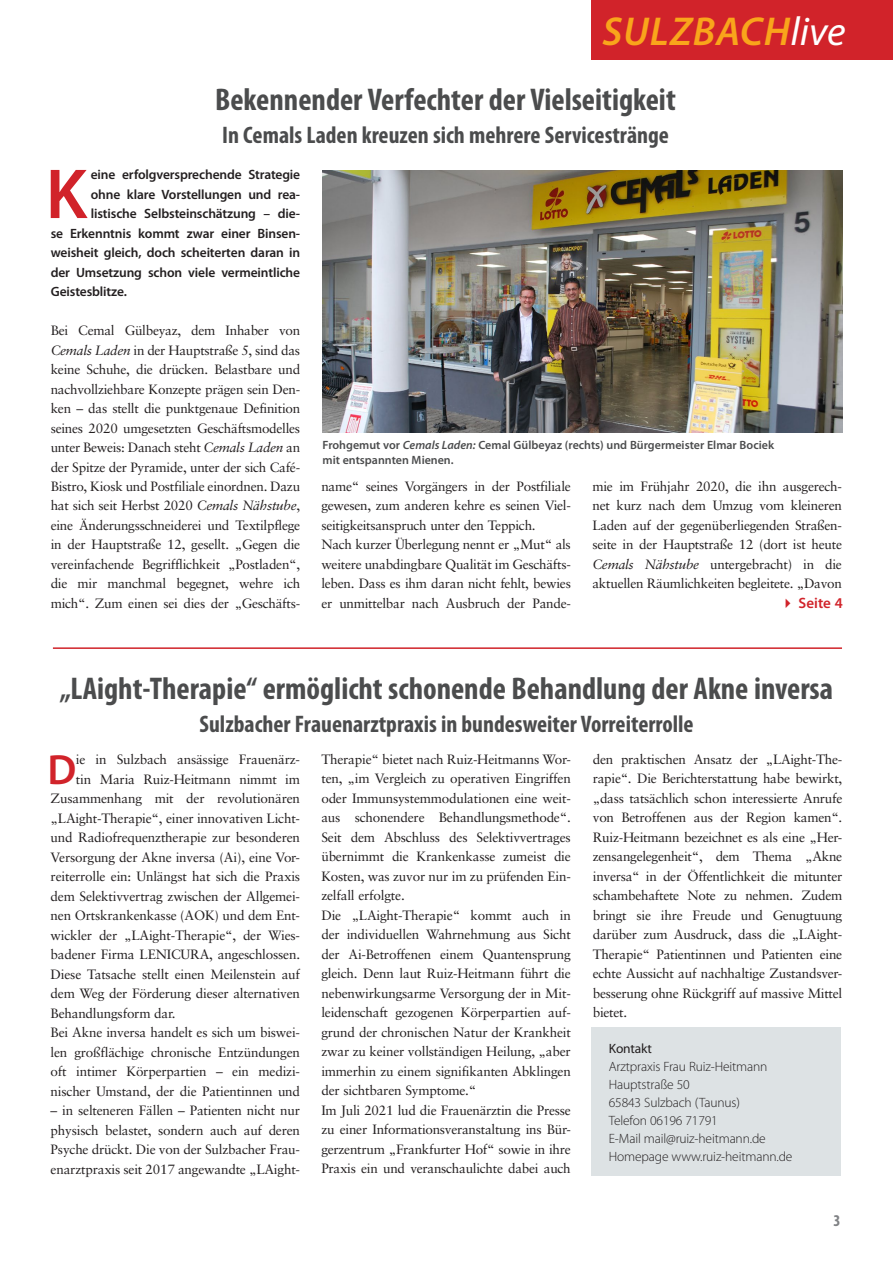
<style>
.page{position:relative;width:893px;height:1263px;background:#fff}
.page>*{position:absolute;margin:0;border:0;box-sizing:border-box;transform-origin:0 0}
.t1{font:600 71.4px "Myriad Pro";color:#d1232a}
.t2{font:600 42.45px "Myriad Pro";color:#d1232a}
.t3{font:italic 600 40.5px "Myriad Pro";letter-spacing:.02em;color:#f9a51b}
.t4{font:700 condensed 31.5px "Myriad Pro";color:#4b4c4d}
.t5{font:700 condensed 24px "Myriad Pro";color:#4b4c4d}
.t6{font:700 condensed 16.5px "Myriad Pro";color:#808285}
.t7{font:600 15px "Myriad Pro";color:#d1232a}
.t8{font:13.5px/19.5px "Sabon";letter-spacing:-.015em;color:#231f20;text-align:justify}
.t9{font:600 13.5px "Myriad Pro";letter-spacing:-.01em;color:#231f20}
.t10{font:300 13.5px/18px "Myriad Pro";letter-spacing:-.01em;color:#231f20}
.t11{font:13.5px "Myriad Pro";letter-spacing:-.01em;color:#231f20}
.t12{font:600 12px/15px "Myriad Pro";color:#4b4c4d}
.s1{font-weight:400;color:#fff}
.s2{font-style:italic}
</style>
<div class="page">
<div style="left:591px;top:0;width:302px;height:59px;background:#d1232a"></div>
<img style="left:322px;top:170px;width:520px;height:263px">
<div style="left:592px;top:1027px;width:249px;height:149px;background:#dde2e4"></div>
<hr style="left:53px;top:647px;width:789px;height:2px;background:#d1232a">
<h3 class="t3" style="left:603px;top:6px;width:244px">SULZBACH<span class="s1">live</span></h3>
<h3 class="t4" style="left:215px;top:82px;width:462px">Bekennender Verfechter der Vielseitigkeit</h3>
<h3 class="t5" style="left:222px;top:122px;width:448px">In Cemals Laden kreuzen sich mehrere Servicestränge</h3>
<h1 class="t1" style="left:46px;top:149px;width:43px">K</h1>
<p class="t9" style="left:91px;top:166px;width:211px">eine erfolgversprechende Strategie</p>
<p class="t9" style="left:91px;top:185px;width:211px">ohne klare Vorstellungen und rea-</p>
<p class="t9" style="left:91px;top:205px;width:211px">listische Selbsteinschätzung – die-</p>
<p class="t9" style="left:51px;top:224px;width:251px">se Erkenntnis kommt zwar einer Binsen-</p>
<p class="t9" style="left:51px;top:244px;width:251px">weisheit gleich, doch scheiterten daran in</p>
<p class="t9" style="left:51px;top:263px;width:251px">der Umsetzung schon viele vermeintliche</p>
<p class="t9" style="left:51px;top:283px;width:78px">Geistesblitze.</p>
<p class="t8" style="left:51px;top:320px;width:251px">Bei Cemal Gülbeyaz, dem Inhaber von <span class="s2">Cemals Laden</span> in der Hauptstraße 5, sind das keine Schuhe, die drücken. Belastbare und nachvollziehbare Konzepte prägen sein Den&shy;ken – das stellt die punktgenaue Definition seines 2020 umgesetzten Geschäftsmodelles unter Beweis: Danach steht <span class="s2">Cemals Laden</span> an der Spitze der Pyramide, unter der sich Café-Bistro, Kiosk und Postfiliale einordnen. Dazu hat sich seit Herbst 2020 <span class="s2">Cemals Nähstube</span>, eine Änderungsschneiderei und Textilpflege in der Hauptstraße 12, gesellt. „Gegen die vereinfachende Begrifflichkeit „Postladen“, die mir manchmal begegnet, wehre ich mich“. Zum einen sei dies der „Geschäfts-</p>
<p class="t12" style="left:322px;top:437px;width:453px">Frohgemut vor <span class="s2">Cemals Laden:</span> Cemal Gülbeyaz (rechts) und Bürgermeister Elmar Bociek mit entspannten Mienen.</p>
<p class="t8" style="left:321px;top:476px;width:251px;text-align:left">name“ seines Vorgängers in der Postfiliale gewesen, zum anderen kehre es seinen Viel&shy;seitigkeitsanspruch unter den Teppich.<br>Nach kurzer Überlegung nennt er „Mut“ als weitere unabdingbare Qualität im Geschäfts&shy;leben. Dass es ihm daran nicht fehlt, bewies er unmittelbar nach Ausbruch der Pande-</p>
<p class="t8" style="left:592px;top:476px;width:251px">mie im Frühjahr 2020, die ihn ausgerech&shy;net kurz nach dem Umzug vom kleineren Laden auf der gegenüberliegenden Straßen&shy;seite in der Hauptstraße 12 (dort ist heute <span class="s2">Cemals Nähstube</span> untergebracht) in die aktuellen Räumlichkeiten begleitete. „Davon</p>
<p class="t7" style="left:780px;top:593px;width:64px">✔ Seite 4</p>
<h3 class="t4" style="left:60px;top:671px;width:775px">„LAight-Therapie“ ermöglicht schonende Behandlung der Akne inversa</h3>
<h3 class="t5" style="left:199px;top:711px;width:496px">Sulzbacher Frauenarztpraxis in bundesweiter Vorreiterrolle</h3>
<h2 class="t2" style="left:48px;top:742px;width:30px">D</h2>
<p class="t8" style="left:76px;top:749px;width:226px">ie in Sulzbach ansässige Frauenärz-</p>
<p class="t8" style="left:76px;top:769px;width:226px">tin Maria Ruiz-Heitmann nimmt im</p>
<p class="t8" style="left:51px;top:788px;width:251px">Zusammenhang mit der revolutionären</p>
<p class="t8" style="left:51px;top:808px;width:251px">„LAight-Therapie“, einer innovativen Licht-</p>
<p class="t8" style="left:51px;top:827px;width:251px">und Radiofrequenztherapie zur besonderen</p>
<p class="t8" style="left:51px;top:847px;width:251px">Versorgung der Akne inversa (Ai), eine Vor-</p>
<p class="t8" style="left:51px;top:866px;width:251px">reiterrolle ein: Unlängst hat sich die Praxis</p>
<p class="t8" style="left:51px;top:886px;width:251px">dem Selektivvertrag zwischen der Allgemei-</p>
<p class="t8" style="left:51px;top:905px;width:251px">nen Ortskrankenkasse (AOK) und dem Ent-</p>
<p class="t8" style="left:51px;top:925px;width:251px">wickler der „LAight-Therapie“, der Wies-</p>
<p class="t8" style="left:51px;top:944px;width:251px">badener Firma LENICURA, angeschlossen.</p>
<p class="t8" style="left:51px;top:964px;width:251px">Diese Tatsache stellt einen Meilenstein auf</p>
<p class="t8" style="left:51px;top:983px;width:251px">dem Weg der Förderung dieser alternativen</p>
<p class="t8" style="left:51px;top:1003px;width:126px">Behandlungsform dar.</p>
<p class="t8" style="left:51px;top:1022px;width:251px">Bei Akne inversa handelt es sich um biswei-</p>
<p class="t8" style="left:51px;top:1042px;width:251px">len großflächige chronische Entzündungen</p>
<p class="t8" style="left:51px;top:1061px;width:251px">oft intimer Körperpartien – ein medizi-</p>
<p class="t8" style="left:51px;top:1081px;width:251px">nischer Umstand, der die Patientinnen und</p>
<p class="t8" style="left:51px;top:1100px;width:251px">– in selteneren Fällen – Patienten nicht nur physisch belastet, sondern auch auf deren Psyche drückt. Die von der Sulzbacher Frau&shy;enarztpraxis seit 2017 angewandte „LAight-</p>
<p class="t8" style="left:321px;top:749px;width:251px;text-align:left">Therapie“ bietet nach Ruiz-Heitmanns Wor&shy;ten, „im Vergleich zu operativen Eingriffen oder Immunsystemmodulationen eine weit&shy;aus schonendere Behandlungsmethode“.<br>Seit dem Abschluss des Selektivvertrages übernimmt die Krankenkasse zumeist die Kosten, was zuvor nur im zu prüfenden Ein&shy;zelfall erfolgte.<br>Die „LAight-Therapie“ kommt auch in der individuellen Wahrnehmung aus Sicht der Ai-Betroffenen einem Quantensprung gleich. Denn laut Ruiz-Heitmann führt die nebenwirkungsarme Versorgung der in Mit&shy;leidenschaft gezogenen Körperpartien auf&shy;grund der chronischen Natur der Krankheit zwar zu keiner vollständigen Heilung, „aber immerhin zu einem signifikanten Abklingen der sichtbaren Symptome.“<br>Im Juli 2021 lud die Frauenärztin die Presse zu einer Informationsveranstaltung ins Bür&shy;gerzentrum „Frankfurter Hof“ sowie in ihre Praxis ein und veranschaulichte dabei auch</p>
<p class="t8" style="left:593px;top:749px;width:251px">den praktischen Ansatz der „LAight-The&shy;rapie“. Die Berichterstattung habe bewirkt, „dass tatsächlich schon interessierte Anrufe von Betroffenen aus der Region kamen“.<br>Ruiz-Heitmann bezeichnet es als eine „Her&shy;zensangelegenheit“, dem Thema „Akne inversa“ in der Öffentlichkeit die mitunter schambehaftete Note zu nehmen. Zudem bringt sie ihre Freude und Genugtuung darüber zum Ausdruck, dass die „LAight-Therapie“ Patientinnen und Patienten eine echte Aussicht auf nachhaltige Zustandsver&shy;besserung ohne Rückgriff auf massive Mittel bietet.</p>
<p class="t11" style="left:609px;top:1040px;width:45px">Kontakt</p>
<p class="t10" style="left:609px;top:1057px;width:185px">Arztpraxis Frau Ruiz-Heitmann<br>Hauptstraße 50<br>65843 Sulzbach (Taunus)<br>Telefon 06196 71791<br>E-Mail mail@ruiz-heitmann.de<br>Homepage www.ruiz-heitmann.de</p>
<p class="t6" style="left:833px;top:1211px;width:9px">3</p>
</div>
